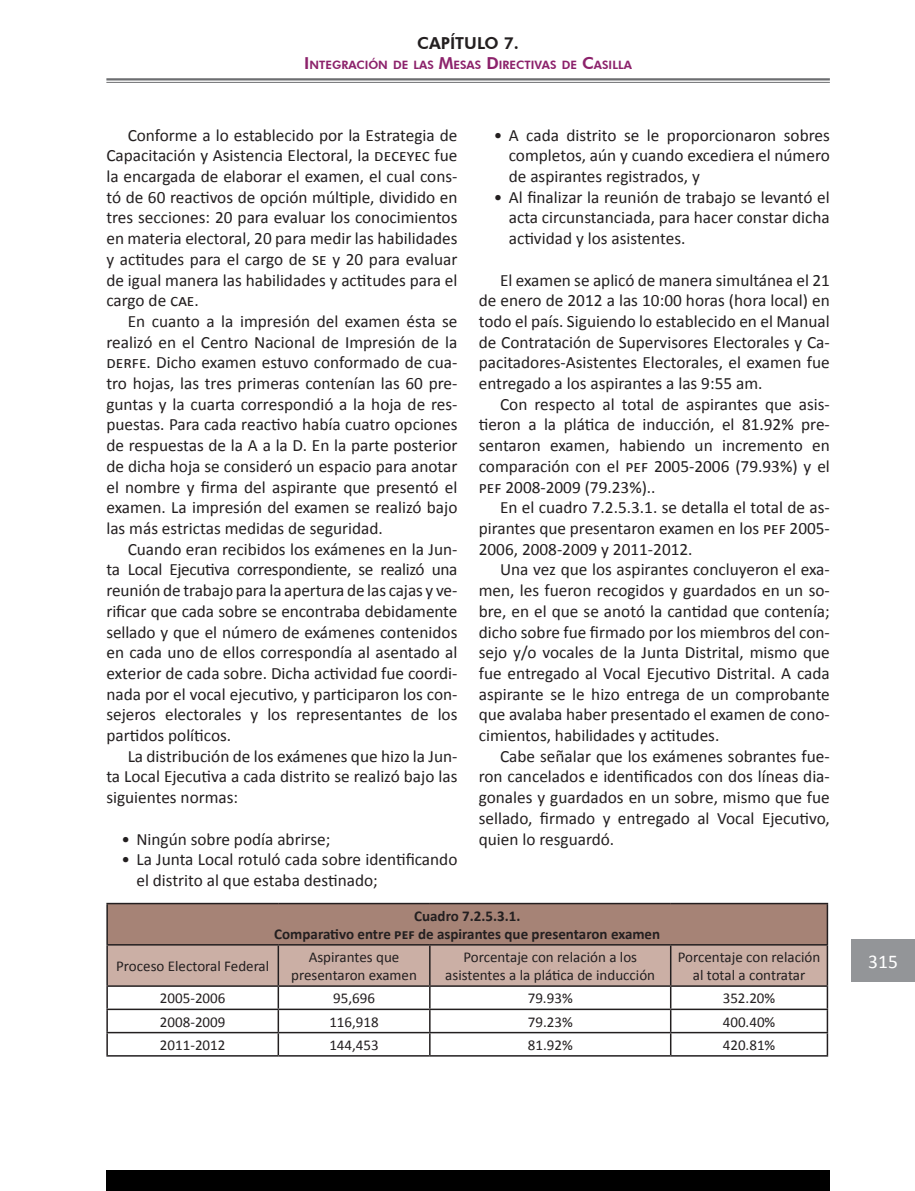
<style>
.page{position:relative;width:915px;height:1191px;background:#fff}
.page>*{position:absolute;margin:0;border:0;box-sizing:border-box;transform-origin:0 0}
.t1{font:19.5px "Calibri";color:#fff}
.PARRAFO{font:17.25px/20.7px "Calibri";color:#231f20;text-align:justify}
.bullets{font:17.25px/20.7px "Calibri";color:#231f20;text-align:justify}
.t2{font:800 16.5px "Futura BT";color:#231f20}
.CUERPO{font:15px "Calibri";color:#231f20}
.CUERPO-2{font:700 15px "Calibri";color:#231f20}
.t3{font:800 11.55px "Futura BT";color:#8c226b}
.s1{font-size:16.5px}
</style>
<div class="page">
<div style="left:850px;top:939px;width:64px;height:43px;background:#939598"></div>
<div style="left:106px;top:1170px;width:723px;height:21px;background:#000"></div>
<hr style="left:106px;top:78px;width:723px;height:2px;background:#6c6d70">
<hr style="left:106px;top:82px;width:723px;height:1px;background:#6c6d70">
<div style="left:107px;top:903px;width:720px;height:41px;background:#a68376"></div>
<hr style="left:106px;top:902px;width:172px;height:2px;background:#231f20">
<hr style="left:106px;top:904px;width:2px;height:40px;background:#231f20">
<hr style="left:278px;top:902px;width:151px;height:2px;background:#231f20">
<hr style="left:429px;top:902px;width:241px;height:2px;background:#231f20">
<hr style="left:670px;top:902px;width:157px;height:2px;background:#231f20">
<hr style="left:826px;top:904px;width:1px;height:40px;background:#231f20">
<hr style="left:106px;top:944px;width:172px;height:1px;background:#231f20">
<hr style="left:106px;top:945px;width:2px;height:40px;background:#231f20">
<hr style="left:106px;top:985px;width:172px;height:1px;background:#231f20">
<hr style="left:106px;top:986px;width:2px;height:22px;background:#231f20">
<hr style="left:106px;top:1008px;width:172px;height:2px;background:#231f20">
<hr style="left:106px;top:1010px;width:2px;height:21px;background:#231f20">
<hr style="left:106px;top:1031px;width:172px;height:2px;background:#231f20">
<hr style="left:106px;top:1033px;width:2px;height:22px;background:#231f20">
<svg style="left:107px;top:944px;width:720px;height:111px"></svg>
<hr style="left:106px;top:1055px;width:172px;height:1px;background:#231f20">
<hr style="left:278px;top:1055px;width:151px;height:1px;background:#231f20">
<hr style="left:429px;top:1055px;width:241px;height:1px;background:#231f20">
<hr style="left:670px;top:1055px;width:157px;height:1px;background:#231f20">
<p class="t2" style="left:417px;top:33px;width:103px">CAPÍTULO 7.</p>
<p class="t3" style="left:304px;top:57px;width:329px"><span class="s1">I</span>NTEGRACIÓN DE LAS <span class="s1">M</span>ESAS <span class="s1">D</span> I RECTIVAS DE <span class="s1">C</span>ASI LLA</p>
<p class="PARRAFO" style="left:106px;top:124px;width:352px;text-indent:21px">Conforme a lo establecido por la Estrategia de Capacitación y Asistencia Electoral, la deceyec fue la encargada de elaborar el examen, el cual cons&shy;tó de 60 reactivos de opción múltiple, dividido en tres secciones: 20 para evaluar los conocimientos en materia electoral, 20 para medir las habilidades y actitudes para el cargo de se y 20 para evaluar de igual manera las habilidades y actitudes para el cargo de cae.</p>
<p class="PARRAFO" style="left:106px;top:310px;width:352px;text-indent:21px">En cuanto a la impresión del examen ésta se realizó en el Centro Nacional de Impresión de la derfe. Dicho examen estuvo conformado de cua&shy;tro hojas, las tres primeras contenían las 60 pre&shy;guntas y la cuarta correspondió a la hoja de res&shy;puestas. Para cada reactivo había cuatro opciones de respuestas de la A a la D. En la parte posterior de dicha hoja se consideró un espacio para anotar el nombre y firma del aspirante que presentó el examen. La impresión del examen se realizó bajo las más estrictas medidas de seguridad.</p>
<p class="PARRAFO" style="left:106px;top:538px;width:352px;text-indent:21px">Cuando eran recibidos los exámenes en la Jun&shy;ta Local Ejecutiva correspondiente, se realizó una reunión de trabajo para la apertura de las cajas y ve&shy;rificar que cada sobre se encontraba debidamente sellado y que el número de exámenes contenidos en cada uno de ellos correspondía al asentado al exterior de cada sobre. Dicha actividad fue coordi&shy;nada por el vocal ejecutivo, y participaron los con&shy;sejeros electorales y los representantes de los partidos políticos.</p>
<p class="PARRAFO" style="left:106px;top:745px;width:352px;text-indent:21px">La distribución de los exámenes que hizo la Jun&shy;ta Local Ejecutiva a cada distrito se realizó bajo las siguientes normas:</p>
<p class="bullets" style="left:121px;top:827px;width:210px">• Ningún sobre podía abrirse;</p>
<p class="bullets" style="left:136px;top:848px;width:322px;text-indent:-15px">• La Junta Local rotuló cada sobre identificando el distrito al que estaba destinado;</p>
<p class="bullets" style="left:508px;top:124px;width:322px;text-indent:-15px">• A cada distrito se le proporcionaron sobres completos, aún y cuando excediera el número de aspirantes registrados, y</p>
<p class="bullets" style="left:508px;top:186px;width:322px;text-indent:-15px">• Al finalizar la reunión de trabajo se levantó el acta circunstanciada, para hacer constar dicha actividad y los asistentes.</p>
<p class="PARRAFO" style="left:478px;top:269px;width:352px;text-indent:21px">El examen se aplicó de manera simultánea el 21 de enero de 2012 a las 10:00 horas (hora local) en todo el país. Siguiendo lo establecido en el Manual de Contratación de Supervisores Electorales y Ca&shy;pacitadores-Asistentes Electorales, el examen fue entregado a los aspirantes a las 9:55 am.</p>
<p class="PARRAFO" style="left:478px;top:393px;width:352px;text-indent:21px">Con respecto al total de aspirantes que asis&shy;tieron a la plática de inducción, el 81.92% pre&shy;sentaron examen, habiendo un incremento en comparación con el pef 2005-2006 (79.93%) y el pef 2008-2009 (79.23%)..</p>
<p class="PARRAFO" style="left:478px;top:496px;width:352px;text-indent:21px">En el cuadro 7.2.5.3.1. se detalla el total de as&shy;pirantes que presentaron examen en los pef 2005- 2006, 2008-2009 y 2011-2012.</p>
<p class="PARRAFO" style="left:478px;top:558px;width:352px;text-indent:21px">Una vez que los aspirantes concluyeron el exa&shy;men, les fueron recogidos y guardados en un so&shy;bre, en el que se anotó la cantidad que contenía; dicho sobre fue firmado por los miembros del con&shy;sejo y/o vocales de la Junta Distrital, mismo que fue entregado al Vocal Ejecutivo Distrital. A cada aspirante se le hizo entrega de un comprobante que avalaba haber presentado el examen de cono&shy;cimientos, habilidades y actitudes.</p>
<p class="PARRAFO" style="left:478px;top:745px;width:352px;text-indent:21px">Cabe señalar que los exámenes sobrantes fue&shy;ron cancelados e identificados con dos líneas dia&shy;gonales y guardados en un sobre, mismo que fue sellado, firmado y entregado al Vocal Ejecutivo, quien lo resguardó.</p>
<p class="CUERPO-2" style="left:414px;top:906px;width:108px">Cuadro 7.2.5.3.1.</p>
<p class="CUERPO-2" style="left:274px;top:924px;width:387px">Comparativo entre pef de aspirantes que presentaron examen</p>
<p class="CUERPO" style="left:116px;top:956px;width:154px">Proceso Electoral Federal</p>
<p class="CUERPO" style="left:308px;top:947px;width:92px">Aspirantes que</p>
<p class="CUERPO" style="left:291px;top:965px;width:127px">presentaron examen</p>
<p class="CUERPO" style="left:463px;top:947px;width:175px">Porcentaje con relación a los</p>
<p class="CUERPO" style="left:445px;top:965px;width:211px">asistentes a la plática de inducción</p>
<p class="CUERPO" style="left:677px;top:947px;width:144px">Porcentaje con relación</p>
<p class="CUERPO" style="left:692px;top:965px;width:114px">al total a contratar</p>
<p class="CUERPO" style="left:160px;top:989px;width:67px">2005-2006</p>
<p class="CUERPO" style="left:333px;top:989px;width:43px">95,696</p>
<p class="CUERPO" style="left:527px;top:989px;width:46px">79.93%</p>
<p class="CUERPO" style="left:722px;top:989px;width:54px">352.20%</p>
<p class="CUERPO" style="left:160px;top:1012px;width:67px">2008-2009</p>
<p class="CUERPO" style="left:329px;top:1012px;width:51px">116,918</p>
<p class="CUERPO" style="left:527px;top:1012px;width:46px">79.23%</p>
<p class="CUERPO" style="left:722px;top:1012px;width:54px">400.40%</p>
<p class="CUERPO" style="left:160px;top:1035px;width:67px">2011-2012</p>
<p class="CUERPO" style="left:329px;top:1035px;width:51px">144,453</p>
<p class="CUERPO" style="left:527px;top:1035px;width:46px">81.92%</p>
<p class="CUERPO" style="left:722px;top:1035px;width:54px">420.81%</p>
<p class="t1" style="left:867px;top:949px;width:31px">315</p>
</div>
